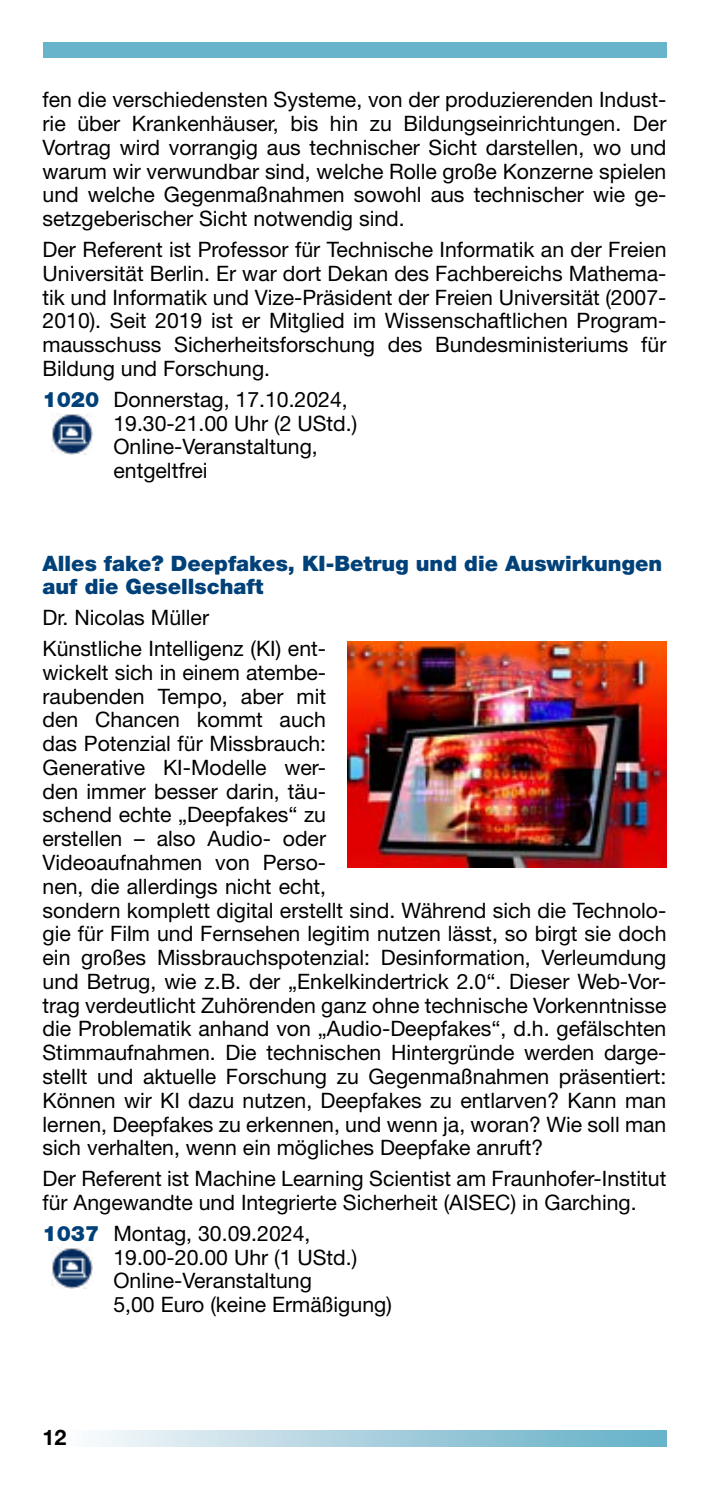
<style>
.page{position:relative;width:709px;height:1489px;background:#fff}
.page>*{position:absolute;margin:0;border:0;box-sizing:border-box;transform-origin:0 0}
.t1{font:700 21.5px "Helvetica Neue LT Std";color:#000}
.t2{font:21.25px/23.8px "Helvetica Neue LT Std";color:#000}
.t3{font:900 21.25px/23.8px "Helvetica Neue LT Std";color:#004179}
.s1{font-weight:900;color:#004179}
</style>
<div class="page">
<div style="left:59px;top:1430px;width:607px;height:16px;background:linear-gradient(to right,#fcfafc,#61adc5)"></div>
<img style="left:52px;top:414px;width:40px;height:40px">
<img style="left:347px;top:642px;width:319px;height:225px">
<img style="left:52px;top:1247px;width:40px;height:40px">
<div style="left:43px;top:43px;width:623px;height:15px;background:#68b4ca"></div>
<p class="t2" style="left:43px;top:88px;width:625px;text-align:justify">fen die verschiedensten Systeme, von der produzierenden Indust&shy;rie über Krankenhäuser, bis hin zu Bildungseinrichtungen. Der Vortrag wird vorrangig aus technischer Sicht darstellen, wo und warum wir verwundbar sind, welche Rolle große Konzerne spielen und welche Gegenmaßnahmen sowohl aus technischer wie ge&shy;setzgeberischer Sicht notwendig sind.</p>
<p class="t2" style="left:43px;top:237px;width:625px;text-align:justify">Der Referent ist Professor für Technische Informatik an der Freien Universität Berlin. Er war dort Dekan des Fachbereichs Mathema&shy;tik und Informatik und Vize-Präsident der Freien Universität (2007- 2010). Seit 2019 ist er Mitglied im Wissenschaftlichen Program&shy;mausschuss Sicherheitsforschung des Bundesministeriums für Bildung und Forschung.</p>
<p class="t2" style="left:113px;top:387px;width:245px;text-indent:-71px"><span class="s1">1020</span> Donnerstag, 17.10.2024,<br>19.30-21.00 Uhr (2 UStd.)<br>Online-Veranstaltung, entgeltfrei</p>
<p class="t3" style="left:43px;top:551px;width:621px">Alles fake? Deepfakes, KI-Betrug und die Auswirkungen auf die Gesellschaft</p>
<p class="t2" style="left:43px;top:602px;width:285px;line-height:30.8px">Dr. Nicolas Müller<br>Künstliche Intelligenz (KI) ent-</p>
<p class="t2" style="left:43px;top:660px;width:625px">wickelt sich in einem atembe-<br>raubenden Tempo, aber mit<br>den Chancen kommt auch<br>das Potenzial für Missbrauch:<br>Generative KI-Modelle wer-<br>den immer besser darin, täu-<br>schend echte „Deepfakes“ zu<br>erstellen – also Audio- oder<br>Videoaufnahmen von Perso-<br>nen, die allerdings nicht echt,<br>sondern komplett digital erstellt sind. Während sich die Technolo&shy;gie für Film und Fernsehen legitim nutzen lässt, so birgt sie doch ein großes Missbrauchspotenzial: Desinformation, Verleumdung und Betrug, wie z.B. der „Enkelkindertrick 2.0“. Dieser Web-Vor&shy;trag verdeutlicht Zuhörenden ganz ohne technische Vorkenntnisse die Problematik anhand von „Audio-Deepfakes“, d.h. gefälschten Stimmaufnahmen. Die technischen Hintergründe werden darge&shy;stellt und aktuelle Forschung zu Gegenmaßnahmen präsentiert:<br>Können wir KI dazu nutzen, Deepfakes zu entlarven? Kann man lernen, Deepfakes zu erkennen, und wenn ja, woran? Wie soll man sich verhalten, wenn ein mögliches Deepfake anruft?</p>
<p class="t2" style="left:43px;top:1166px;width:625px">Der Referent ist Machine Learning Scientist am Fraunhofer-Institut für Angewandte und Integrierte Sicherheit (AISEC) in Garching.</p>
<p class="t2" style="left:113px;top:1220px;width:280px;text-indent:-71px"><span class="s1">1037</span> Montag, 30.09.2024,<br>19.00-20.00 Uhr (1 UStd.)<br>Online-Veranstaltung<br>5,00 Euro (keine Ermäßigung)</p>
<p class="t1" style="left:43px;top:1423px;width:25px">12</p>
</div>
